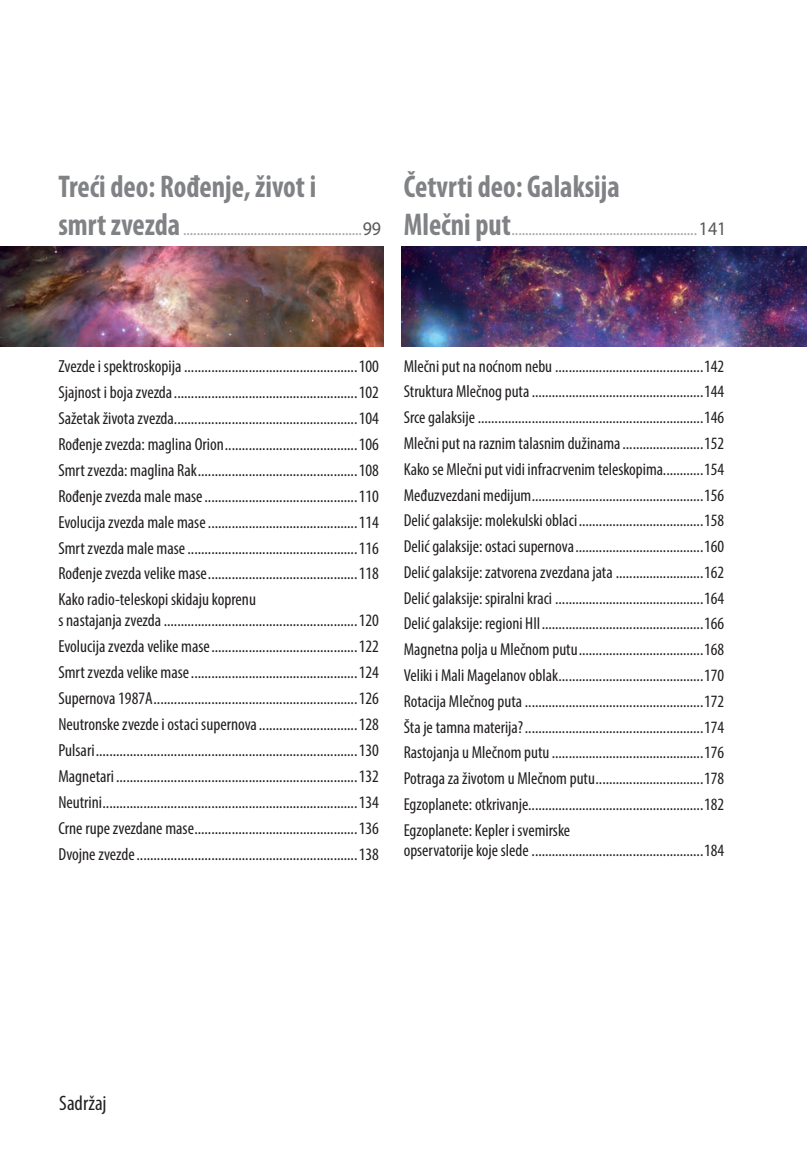
<style>
.page{position:relative;width:807px;height:1154px;background:#fff}
.page>*{position:absolute;margin:0;border:0;box-sizing:border-box;transform-origin:0 0}
.t1{font:700 condensed 31.5px "Myriad Pro";color:#808285;scale:.93 1}
.t2{font:condensed 21px "Myriad Pro";color:#231f20}
.t3{font:condensed 17.5px/25.9px "Myriad Pro";color:#231f20;text-align:justify}
.t4{font:17.5px "Myriad Pro";color:#a8a9ad;scale:.93 1}
.t5{font:condensed 17.32px/25.7px "Myriad Pro";color:#231f20;text-align:justify}
.s1{font-weight:700;font-stretch:condensed;font-size:31.5px;color:#808285}
.s2{font-size:19.25px;color:#57585a}
</style>
<div class="page">
<img style="left:0;top:247px;width:383px;height:99px">
<img style="left:401px;top:247px;width:405px;height:99px">
<h1 class="t1" style="left:58px;top:166px;width:278px">Treći deo: Rođenje, život i</h1>
<p class="t4" style="left:58px;top:218px;width:348px"><span class="s1">smrt zvezda</span> .....................................................<span class="s2">99</span></p>
<h1 class="t1" style="left:403px;top:166px;width:234px">Četvrti deo: Galaksija</h1>
<p class="t4" style="left:403px;top:218px;width:348px"><span class="s1">Mlečni put</span> .......................................................<span class="s2">141</span></p>
<p class="t3" style="left:58px;top:353px;width:322px">Zvezde i spektroskopija ...................................................100<br>Sjajnost i boja zvezda ......................................................102<br>Sažetak života zvezda......................................................104<br>Rođenje zvezda: maglina Orion .......................................106<br>Smrt zvezda: maglina Rak ...............................................108<br>Rođenje zvezda male mase .............................................110<br>Evolucija zvezda male mase ............................................114<br>Smrt zvezda male mase ..................................................116<br>Rođenje zvezda velike mase ............................................118<br>Kako radio-teleskopi skidaju koprenu</p>
<p class="t3" style="left:58px;top:607px;width:322px">s nastajanja zvezda .........................................................120<br>Evolucija zvezda velike mase ...........................................122<br>Smrt zvezda velike mase .................................................124<br>Supernova 1987A ............................................................126<br>Neutronske zvezde i ostaci supernova .............................128<br>Pulsari .............................................................................130<br>Magnetari .......................................................................132<br>Neutrini ...........................................................................134<br>Crne rupe zvezdane mase ................................................136<br>Dvojne zvezde .................................................................138</p>
<p class="t5" style="left:403px;top:353px;width:322px">Mlečni put na noćnom nebu ............................................142<br>Struktura Mlečnog puta ...................................................144<br>Srce galaksije ...................................................................146<br>Mlečni put na raznim talasnim dužinama ........................152<br>Kako se Mlečni put vidi infracrvenim teleskopima............154<br>Međuzvezdani medijum ...................................................156<br>Delić galaksije: molekulski oblaci .....................................158<br>Delić galaksije: ostaci supernova ......................................160<br>Delić galaksije: zatvorena zvezdana jata ..........................162<br>Delić galaksije: spiralni kraci ............................................164<br>Delić galaksije: regioni HII ................................................166<br>Magnetna polja u Mlečnom putu .....................................168<br>Veliki i Mali Magelanov oblak ...........................................170<br>Rotacija Mlečnog puta .....................................................172<br>Šta je tamna materija? .....................................................174<br>Rastojanja u Mlečnom putu .............................................176<br>Potraga za životom u Mlečnom putu ................................178<br>Egzoplanete: otkrivanje....................................................182<br>Egzoplanete: Kepler i svemirske</p>
<p class="t5" style="left:403px;top:837px;width:322px">opservatorije koje slede ...................................................184</p>
<p class="t2" style="left:59px;top:1090px;width:49px">Sadržaj</p>
</div>
